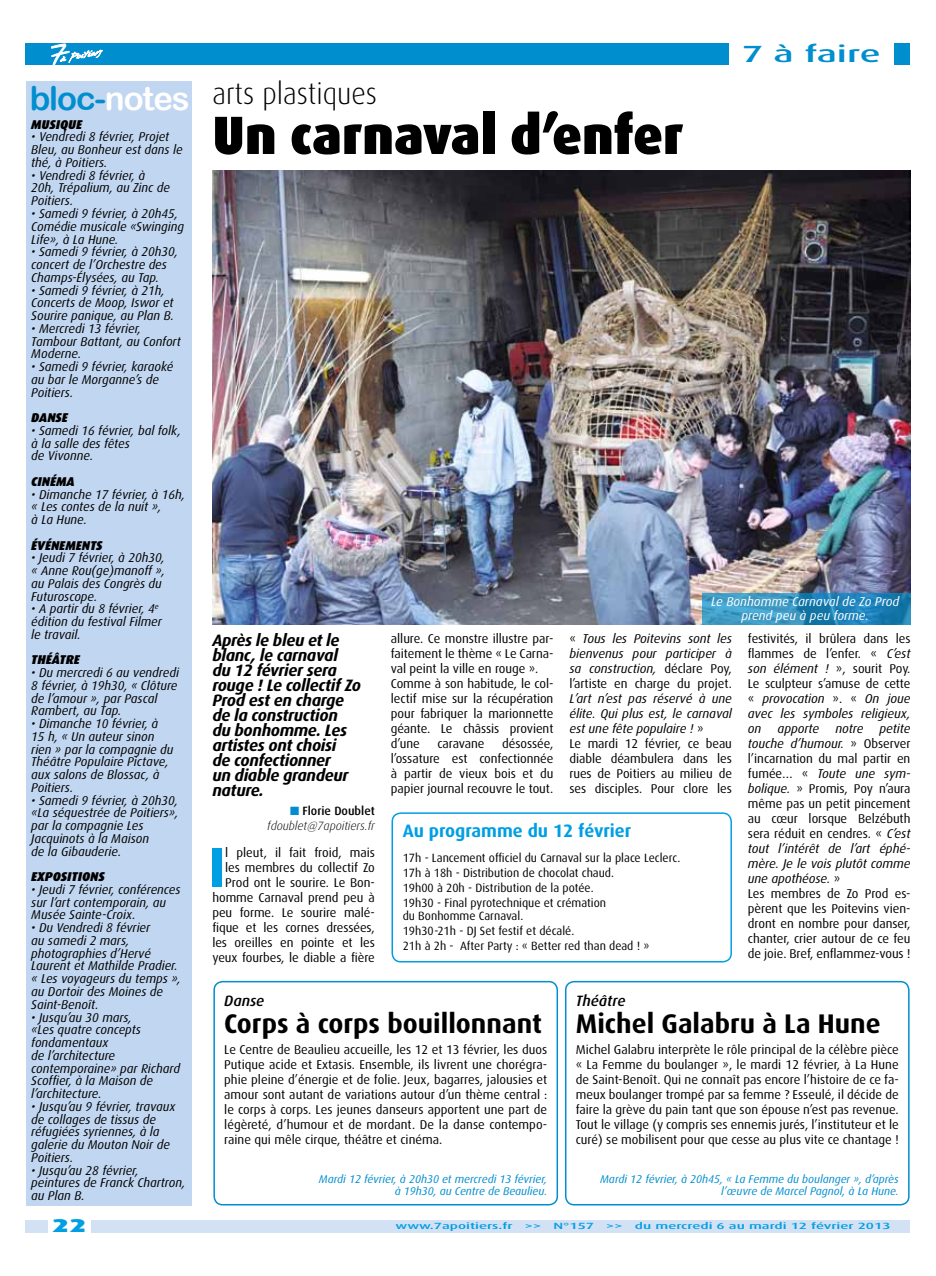
<style>
.page{position:relative;width:936px;height:1276px;background:#fff}
.page>*{position:absolute;margin:0;border:0;box-sizing:border-box;transform-origin:0 0}
.t1{font:700 56.4px "Dax";color:#009fe3}
.t2{font:900 54px "Dax";color:#000;scale:.95 1}
.t3{font:33px "Arial Rounded MT Bold";letter-spacing:-.03em;color:#008ecf}
.t4{font:300 30px "Dax";color:#000;scale:.95 1}
.t5{font:700 27px "Dax";color:#000}
.t6{font:500 23.4px "Dax";color:#008ecf;scale:1.67 1}
.t7{font:900 18.6px "Dax";color:#009fe3;scale:1.54 1}
.t8{font:700 18px "Dax";color:#009fe3}
.t9{font:italic 700 16.5px/15px "Dax";letter-spacing:-.02em;color:#000}
.t10{font:italic 500 15px "Dax";color:#000}
.t11{font:12.75px/15px "Dax";letter-spacing:-.005em;color:#000;text-align:justify}
.t12{font:italic 12.75px/12.8px "Dax";color:#000}
.t13{font:italic 900 12.75px "Dax";color:#000}
.t14{font:italic 12.75px/13.5px "Dax";color:#fff;text-align:center}
.t15{font:12px/15px "Dax";color:#000}
.t16{font:italic 300 12px/15px "Dax";color:#000;text-align:right}
.t17{font:italic 11.25px/12px "Dax";color:#008ecf;text-align:right}
.t18{font:500 9px "Dax";color:#009fe3;scale:1.67 1}
.s1{color:#fff}
.s2{color:#008ecf}
.s3{font-weight:500;font-style:normal}
.s4{font-style:normal}
.s5{font-style:italic}
</style>
<div class="page">
<div style="left:26px;top:43px;width:884px;height:21px;background:#008ecf"></div>
<div style="left:729px;top:35px;width:164px;height:43px;background:#fff"></div>
<div style="left:26px;top:1220px;width:884px;height:13px;background:#d3e1f5"></div>
<img style="left:212px;top:170px;width:698px;height:454px">
<div style="left:26px;top:81px;width:165px;height:1124px;background:#c1d6f0"></div>
<svg style="left:51px;top:44px;width:52px;height:21px"></svg>
<div style="left:48px;top:1210px;width:43px;height:33px;background:#fff"></div>
<svg style="left:702px;top:592px;width:208px;height:32px;background:#308dbb"></svg>
<div style="left:213px;top:981px;width:345px;height:224px;border:2px solid #008ecf;border-radius:9px"></div>
<div style="left:565px;top:981px;width:344px;height:224px;border:2px solid #008ecf;border-radius:9px"></div>
<div style="left:391px;top:812px;width:341px;height:150px;border:2px solid #009fe3;border-radius:9px"></div>
<h3 class="t3" style="left:30px;top:78px;width:161px">bloc-<span class="s1">notes</span></h3>
<p class="t13" style="left:31px;top:117px;width:53px">MUSIQUE</p>
<p class="t12" style="left:31px;top:131px;width:153px">• Vendredi 8 février, Projet<br>Bleu, au Bonheur est dans le thé, à Poitiers.</p>
<p class="t12" style="left:31px;top:169px;width:140px">• Vendredi 8 février, à<br>20h, Trépalium, au Zinc de<br>Poitiers.</p>
<p class="t12" style="left:31px;top:207px;width:154px">• Samedi 9 février, à 20h45,<br>Comédie musicale «Swinging<br>Life», à La Hune.</p>
<p class="t12" style="left:31px;top:246px;width:148px">• Samedi 9 février, à 20h30, concert de l’Orchestre des<br>Champs-Élysées, au Tap.</p>
<p class="t12" style="left:31px;top:284px;width:144px">• Samedi 9 février, à 21h,<br>Concerts de Moop, Iswor et<br>Sourire panique, au Plan B.</p>
<p class="t12" style="left:31px;top:322px;width:151px">• Mercredi 13 février,<br>Tambour Battant, au Confort<br>Moderne.</p>
<p class="t12" style="left:31px;top:360px;width:144px">• Samedi 9 février, karaoké au bar le Morganne’s de<br>Poitiers.</p>
<p class="t13" style="left:31px;top:410px;width:32px">DANSE</p>
<p class="t12" style="left:31px;top:424px;width:151px">• Samedi 16 février, bal folk, à la salle des fêtes<br>de Vivonne.</p>
<p class="t13" style="left:31px;top:474px;width:45px">CINÉMA</p>
<p class="t12" style="left:31px;top:488px;width:155px">• Dimanche 17 février, à 16h, « Les contes de la nuit »,<br>à La Hune.</p>
<p class="t13" style="left:31px;top:538px;width:73px">ÉVÉNEMENTS</p>
<p class="t12" style="left:31px;top:552px;width:135px">• Jeudi 7 février, à 20h30, « Anne Rou(ge)manoff », au Palais des Congrès du<br>Futuroscope.</p>
<p class="t12" style="left:31px;top:603px;width:132px">• A partir du 8 février, 4<sup>e </sup>édition du festival Filmer le travail.</p>
<p class="t13" style="left:31px;top:652px;width:50px">THÉÂTRE</p>
<p class="t12" style="left:31px;top:666px;width:149px">• Du mercredi 6 au vendredi<br>8 février, à 19h30, « Clôture de l’amour », par Pascal<br>Rambert, au Tap.</p>
<p class="t12" style="left:31px;top:717px;width:144px">• Dimanche 10 février, à<br>15 h, « Un auteur sinon rien » par la compagnie du<br>Théâtre Populaire Pictave, aux salons de Blossac, à<br>Poitiers.</p>
<p class="t12" style="left:31px;top:794px;width:149px">• Samedi 9 février, à 20h30, «La séquestrée de Poitiers», par la compagnie Les<br>Jacquinots à la Maison<br>de la Gibauderie.</p>
<p class="t13" style="left:31px;top:869px;width:68px">EXPOSITIONS</p>
<p class="t12" style="left:31px;top:883px;width:151px">• Jeudi 7 février, conférences sur l’art contemporain, au<br>Musée Sainte-Croix.</p>
<p class="t12" style="left:31px;top:921px;width:151px">• Du Vendredi 8 février<br>au samedi 2 mars, photographies d’Hervé<br>Laurent et Mathilde Pradier. « Les voyageurs du temps », au Dortoir des Moines de<br>Saint-Benoît.</p>
<p class="t12" style="left:31px;top:1011px;width:150px">• Jusqu’au 30 mars,<br>«Les quatre concepts fondamentaux<br>de l’architecture contemporaine» par Richard<br>Scoffier, à la Maison de l’architecture.</p>
<p class="t12" style="left:31px;top:1100px;width:146px">• Jusqu’au 9 février, travaux de collages de tissus de réfugiées syriennes, à la galerie du Mouton Noir de<br>Poitiers.</p>
<p class="t12" style="left:31px;top:1164px;width:156px">• Jusqu’au 28 février, peintures de Franck Chartron, au Plan B.</p>
<h3 class="t4" style="left:212px;top:78px;width:175px">arts plastiques</h3>
<h2 class="t2" style="left:212px;top:104px;width:497px">Un carnaval d’enfer</h2>
<h3 class="t6" style="left:741px;top:41px;width:85px">7 à faire</h3>
<p class="t14" style="left:711px;top:595px;width:190px">Le Bonhomme Carnaval de Zo Prod prend peu à peu forme.</p>
<p class="t9" style="left:212px;top:632px;width:150px">Après le bleu et le blanc, le carnaval<br>du 12 février sera rouge ! Le collectif Zo<br>Prod est en charge de la construction<br>du bonhomme. Les artistes ont choisi<br>de confectionner<br>un diable grandeur nature.</p>
<p class="t16" style="left:267px;top:803px;width:109px"><span class="s2">■</span> <span class="s3">Florie Doublet </span>fdoublet@7apoitiers.fr</p>
<h1 class="t1" style="left:208px;top:836px;width:18px">I</h1>
<p class="t11" style="left:212px;top:845px;width:164px;text-align:right">l pleut, il fait froid, mais les membres du collectif Zo<br>Prod ont le sourire. Le Bon&shy;homme Carnaval prend peu à peu forme. Le sourire malé&shy;fique et les cornes dressées, les oreilles en pointe et les yeux fourbes, le diable a fière</p>
<p class="t11" style="left:391px;top:631px;width:164px;text-align:left">allure. Ce monstre illustre par&shy;faitement le thème « Le Carna&shy;val peint la ville en rouge ».<br>Comme à son habitude, le col&shy;lectif mise sur la récupération pour fabriquer la marionnette géante. Le châssis provient d’une</p>
<p class="t11" style="left:391px;top:736px;width:164px;text-indent:111px">désossée, l’ossature est confectionnée à partir de vieux bois et du papier journal recouvre le tout.</p>
<p class="t11" style="left:437px;top:736px;width:49px">caravane</p>
<p class="t12" style="left:569px;top:631px;width:164px;line-height:15px;text-align:justify"><span class="s4">«</span> Tous les Poitevins sont les bienvenus pour participer à sa construction, <span class="s4">déclare Poy, l’artiste en charge du projet.</span></p>
<p class="t11" style="left:569px;top:691px;width:164px;text-align:left"><span class="s5">L’art n’est pas réservé à une élite. Qui plus est, le carnaval est une fête populaire !</span> »<br>Le mardi 12 février, ce beau diable déambulera dans les rues de Poitiers au milieu de ses disciples. Pour clore les</p>
<h3 class="t8" style="left:402px;top:821px;width:230px">Au programme du 12 février</h3>
<p class="t15" style="left:402px;top:850px;width:279px">17h - Lancement officiel du Carnaval sur la place Leclerc.<br>17h à 18h - Distribution de chocolat chaud.<br>19h00 à 20h - Distribution de la potée.<br>19h30 - Final pyrotechnique et crémation</p>
<p class="t15" style="left:402px;top:908px;width:248px">du Bonhomme Carnaval.<br>19h30-21h - DJ Set festif et décalé.<br>21h à 2h - After Party : « Better red than dead ! »</p>
<p class="t11" style="left:747px;top:631px;width:164px">festivités, il brûlera dans les flammes de l’enfer. « <span class="s5">C’est son élément !</span> », sourit Poy.<br>Le sculpteur s’amuse de cette « <span class="s5">provocation</span> ». « <span class="s5">On joue avec les symboles religieux, on</span></p>
<p class="t11" style="left:747px;top:721px;width:164px;text-align:left;text-indent:132px"><span class="s5">petite touche d’humour.</span> » Observer l’incarnation du mal partir en fumée… « <span class="s5">Toute une sym&shy;bolique.</span> » Promis, Poy n’aura même pas un petit pincement au cœur lorsque Belzébuth sera réduit en cendres. « <span class="s5">C’est tout l’intérêt de l’art éphé&shy;mère. Je le vois plutôt comme une apothéose.</span> »<br>Les membres de Zo Prod es&shy;pèrent que les Poitevins vien&shy;dront en nombre pour danser, chanter, crier autour de ce feu de joie. Bref, enflammez-vous !</p>
<p class="t12" style="left:777px;top:722px;width:43px">apporte</p>
<p class="t12" style="left:835px;top:722px;width:29px">notre</p>
<p class="t10" style="left:224px;top:992px;width:42px">Danse</p>
<h3 class="t5" style="left:224px;top:1008px;width:319px">Corps à corps bouillonnant</h3>
<p class="t11" style="left:224px;top:1042px;width:324px">Le Centre de Beaulieu accueille, les 12 et 13 février, les duos Putique acide et Extasis. Ensemble, ils livrent une chorégra&shy;phie pleine d’énergie et de folie. Jeux, bagarres, jalousies et amour sont autant de variations autour d’un thème central : le corps à corps. Les jeunes danseurs apportent une part de légèreté, d’humour et de mordant. De la danse contempo&shy;raine qui mêle cirque, théâtre et cinéma.</p>
<p class="t17" style="left:319px;top:1173px;width:230px">Mardi 12 février, à 20h30 et mercredi 13 février, à 19h30, au Centre de Beaulieu.</p>
<p class="t10" style="left:575px;top:992px;width:51px">Théâtre</p>
<h3 class="t5" style="left:575px;top:1008px;width:306px">Michel Galabru à La Hune</h3>
<p class="t11" style="left:575px;top:1042px;width:324px">Michel Galabru interprète le rôle principal de la célèbre pièce « La Femme du boulanger », le mardi 12 février, à La Hune de Saint-Benoît. Qui ne connaît pas encore l’histoire de ce fa&shy;meux boulanger trompé par sa femme ? Esseulé, il décide de faire la grève du pain tant que son épouse n’est pas revenue.<br>Tout le village (y compris ses ennemis jurés, l’instituteur et le curé) se mobilisent pour que cesse au plus vite ce chantage !</p>
<p class="t17" style="left:600px;top:1173px;width:300px">Mardi 12 février, à 20h45, « La Femme du boulanger », d’après l’œuvre de Marcel Pagnol, à La Hune.</p>
<h3 class="t7" style="left:52px;top:1215px;width:24px">22</h3>
<p class="t18" style="left:395px;top:1221px;width:72px">www.7apoitiers.fr</p>
<p class="t18" style="left:524px;top:1221px;width:11px">&gt;&gt;</p>
<p class="t18" style="left:553px;top:1221px;width:26px">N°157</p>
<p class="t18" style="left:606px;top:1221px;width:11px">&gt;&gt;</p>
<p class="t18" style="left:635px;top:1221px;width:154px">du mercredi 6 au mardi 12 février 2013</p>
</div>
